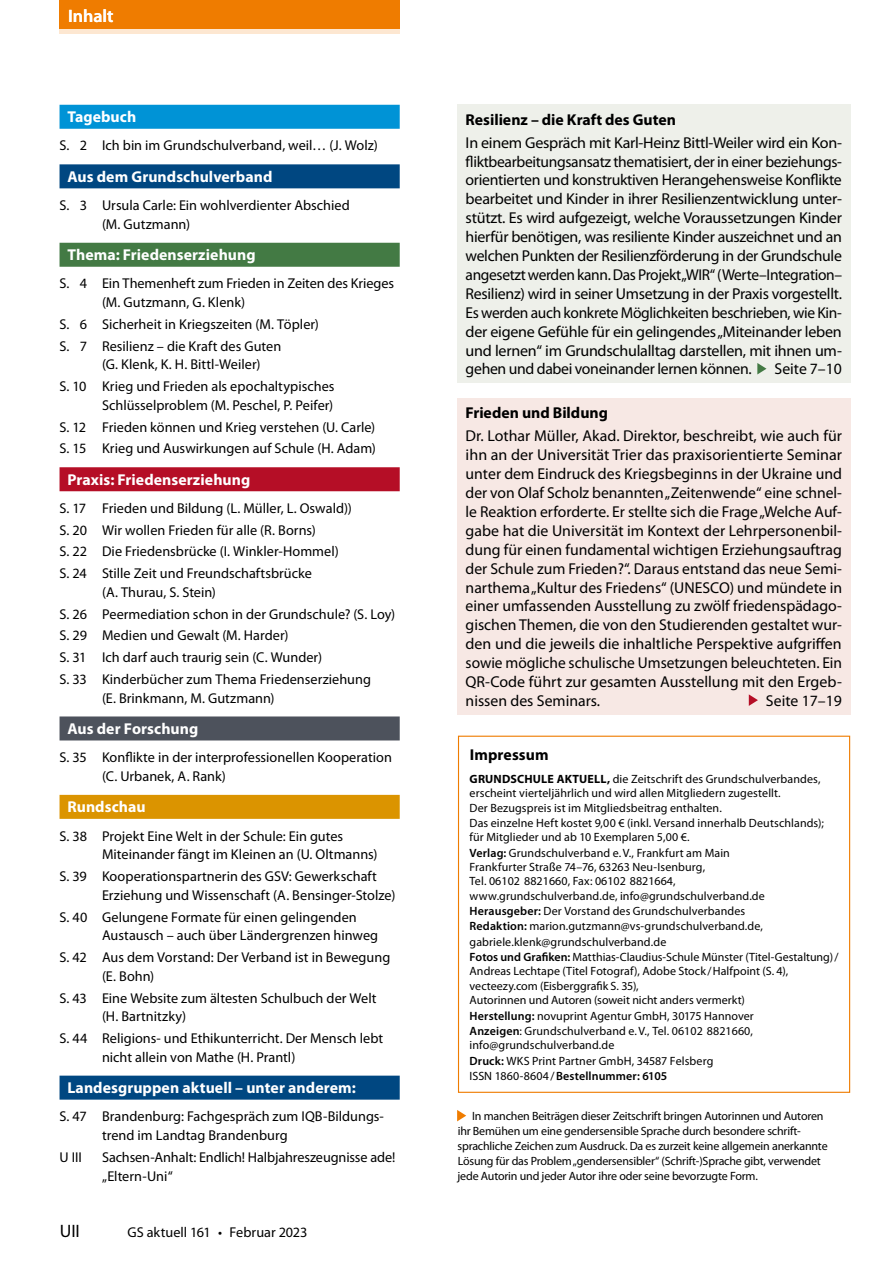
<style>
.page{position:relative;width:893px;height:1263px;background:#fff}
.page>*{position:absolute;margin:0;border:0;box-sizing:border-box;transform-origin:0 0}
.t1{font:600 18px "Myriad Pro";color:#fff}
.t2{font:18px "Myriad Pro";color:#000}
.Box_Text_Inhaltskäst{font:15.75px/18.9px "Myriad Pro";letter-spacing:-.005em;color:#000;text-align:justify}
.Inhalt-Überschrift{font:700 15.75px "Myriad Pro";letter-spacing:.005em;color:#fff}
.Box_Überschrift_Inha{font:700 15.75px "Myriad Pro";color:#000}
.Inhaltsverzeichnis{font:14.25px/18.8px "Myriad Pro";color:#000}
.b3-Bildunterschrift{font:12px/14.4px "Myriad Pro";letter-spacing:.005em;color:#000}
.Box_Text_schwarz_8_1{font:12px/15px "Myriad Pro";letter-spacing:-.015em;color:#000}
.b3-Bildunterschrift-2{font:600 12px "Myriad Pro";letter-spacing:.01em;color:#000}
.s1{font-weight:700}
.s2{font-weight:600}
.s3{font-weight:400}
</style>
<div class="page">
<div style="left:60px;top:0;width:340px;height:33px;background:#ef7c00"></div>
<hr style="left:60px;top:30px;width:340px;height:4px;background:#fde7d1">
<div style="left:60px;top:105px;width:340px;height:24px;background:#0093d6"></div>
<div style="left:60px;top:164px;width:340px;height:24px;background:#004781"></div>
<div style="left:60px;top:243px;width:340px;height:24px;background:#437a44"></div>
<div style="left:60px;top:467px;width:340px;height:24px;background:#b50e26"></div>
<div style="left:60px;top:716px;width:340px;height:24px;background:#4d525c"></div>
<div style="left:60px;top:795px;width:340px;height:24px;background:#db9400"></div>
<div style="left:60px;top:1076px;width:340px;height:24px;background:#004781"></div>
<svg style="left:457px;top:1110px;width:9px;height:11px"></svg>
<div style="left:457px;top:104px;width:393px;height:279px;background:#eef0ea"></div>
<svg style="left:757px;top:363px;width:9px;height:11px"></svg>
<div style="left:457px;top:398px;width:393px;height:316px;background:#f7e8e4"></div>
<svg style="left:749px;top:694px;width:9px;height:12px"></svg>
<div style="left:458px;top:736px;width:392px;height:357px;border:1px solid #ef7c00"></div>
<p class="t1" style="left:68px;top:4px;width:47px">Inhalt</p>
<p class="Inhalt-Überschrift" style="left:67px;top:107px;width:70px">Tagebuch</p>
<p class="Inhaltsverzeichnis" style="left:60px;top:136px;width:320px">S. 2 Ich bin im Grundschulverband, weil… (J. Wolz)</p>
<p class="Inhalt-Überschrift" style="left:67px;top:166px;width:207px">Aus dem Grundschulverband</p>
<p class="Inhaltsverzeichnis" style="left:102px;top:196px;width:249px;text-indent:-43px">S. 3 Ursula Carle: Ein wohlverdienter Abschied (M. Gutzmann)</p>
<p class="Inhalt-Überschrift" style="left:67px;top:245px;width:190px">Thema: Friedenserziehung</p>
<p class="Inhaltsverzeichnis" style="left:102px;top:274px;width:294px;text-indent:-43px">S. 4 Ein Themenheft zum Frieden in Zeiten des Krieges (M. Gutzmann, G. Klenk)</p>
<p class="Inhaltsverzeichnis" style="left:60px;top:315px;width:261px">S. 6 Sicherheit in Kriegszeiten (M. Töpler)</p>
<p class="Inhaltsverzeichnis" style="left:102px;top:336px;width:181px;text-indent:-43px">S. 7 Resilienz – die Kraft des Guten (G. Klenk, K. H. Bittl-Weiler)</p>
<p class="Inhaltsverzeichnis" style="left:60px;top:377px;width:276px;text-align:right">S. 10 Krieg und Frieden als epochaltypisches<br>Schlüsselproblem (M. Peschel, P. Peifer)</p>
<p class="Inhaltsverzeichnis" style="left:60px;top:417px;width:317px">S. 12 Frieden können und Krieg verstehen (U. Carle)</p>
<p class="Inhaltsverzeichnis" style="left:60px;top:439px;width:318px">S. 15 Krieg und Auswirkungen auf Schule (H. Adam)</p>
<p class="Inhalt-Überschrift" style="left:67px;top:469px;width:184px">Praxis: Friedenserziehung</p>
<p class="Inhaltsverzeichnis" style="left:60px;top:499px;width:294px">S. 17 Frieden und Bildung (L. Müller, L. Oswald))</p>
<p class="Inhaltsverzeichnis" style="left:60px;top:520px;width:258px">S. 20 Wir wollen Frieden für alle (R. Borns)</p>
<p class="Inhaltsverzeichnis" style="left:60px;top:542px;width:281px">S. 22 Die Friedensbrücke (I. Winkler-Hommel)</p>
<p class="Inhaltsverzeichnis" style="left:102px;top:564px;width:211px;text-indent:-43px">S. 24 Stille Zeit und Freundschaftsbrücke (A. Thurau, S. Stein)</p>
<p class="Inhaltsverzeichnis" style="left:60px;top:604px;width:337px">S. 26 Peermediation schon in der Grundschule? (S. Loy)</p>
<p class="Inhaltsverzeichnis" style="left:60px;top:626px;width:230px">S. 29 Medien und Gewalt (M. Harder)</p>
<p class="Inhaltsverzeichnis" style="left:60px;top:648px;width:264px">S. 31 Ich darf auch traurig sein (C. Wunder)</p>
<p class="Inhaltsverzeichnis" style="left:102px;top:669px;width:270px;text-indent:-43px">S. 33 Kinderbücher zum Thema Friedenserziehung (E. Brinkmann, M. Gutzmann)</p>
<p class="Inhalt-Überschrift" style="left:67px;top:718px;width:132px">Aus der Forschung</p>
<p class="Inhaltsverzeichnis" style="left:102px;top:748px;width:291px;text-indent:-43px">S. 35 Konflikte in der interprofessionellen Kooperation (C. Urbanek, A. Rank)</p>
<p class="Inhalt-Überschrift" style="left:67px;top:797px;width:80px">Rundschau</p>
<p class="Inhaltsverzeichnis" style="left:102px;top:826px;width:277px;text-indent:-43px">S. 38 Projekt Eine Welt in der Schule: Ein gutes<br>Miteinander fängt im Kleinen an (U. Oltmanns)</p>
<p class="Inhaltsverzeichnis" style="left:102px;top:867px;width:295px;text-indent:-43px">S. 39 Kooperationspartnerin des GSV: Gewerkschaft<br>Erziehung und Wissenschaft (A. Bensinger-Stolze)</p>
<p class="Inhaltsverzeichnis" style="left:102px;top:907px;width:278px;text-indent:-43px">S. 40 Gelungene Formate für einen gelingenden<br>Austausch – auch über Ländergrenzen hinweg</p>
<p class="Inhaltsverzeichnis" style="left:102px;top:948px;width:290px;text-indent:-43px">S. 42 Aus dem Vorstand: Der Verband ist in Bewegung (E. Bohn)</p>
<p class="Inhaltsverzeichnis" style="left:102px;top:988px;width:276px;text-indent:-43px">S. 43 Eine Website zum ältesten Schulbuch der Welt (H. Bartnitzky)</p>
<p class="Inhaltsverzeichnis" style="left:102px;top:1028px;width:283px;text-indent:-43px">S. 44 Religions- und Ethikunterricht. Der Mensch lebt nicht allein von Mathe (H. Prantl)</p>
<p class="Inhalt-Überschrift" style="left:67px;top:1078px;width:290px">Landesgruppen aktuell – unter anderem:</p>
<p class="Inhaltsverzeichnis" style="left:102px;top:1107px;width:283px;text-indent:-43px">S. 47 Brandenburg: Fachgespräch zum IQB-Bildungs&shy;trend im Landtag Brandenburg</p>
<p class="Inhaltsverzeichnis" style="left:60px;top:1147px;width:24px">U III</p>
<p class="Inhaltsverzeichnis" style="left:102px;top:1147px;width:295px">Sachsen-Anhalt: Endlich! Halbjahreszeugnisse ade! „Eltern-Uni“</p>
<p class="t2" style="left:60px;top:1220px;width:21px">UII</p>
<p class="Inhaltsverzeichnis" style="left:128px;top:1222px;width:181px">GS aktuell 161 • Februar 2023</p>
<p class="Box_Überschrift_Inha" style="left:466px;top:109px;width:212px">Resilienz – die Kraft des Guten</p>
<p class="Box_Text_Inhaltskäst" style="left:466px;top:133px;width:378px">In einem Gespräch mit Karl-Heinz Bittl-Weiler wird ein Kon&shy;fliktbearbeitungsansatz thematisiert, der in einer beziehungs&shy;orientierten und konstruktiven Herangehensweise Konflikte bearbeitet und Kinder in ihrer Resilienzentwicklung unter&shy;stützt. Es wird aufgezeigt, welche Voraussetzungen Kinder hierfür benötigen, was resiliente Kinder auszeichnet und an welchen Punkten der Resilienzförderung in der Grundschule angesetzt werden kann. Das Projekt „WIR“ (Werte–Integration– Resilienz) wird in seiner Umsetzung in der Praxis vorgestellt.<br>Es werden auch konkrete Möglichkeiten beschrieben, wie Kin&shy;der eigene Gefühle für ein gelingendes „Miteinander leben und lernen“ im Grundschulalltag darstellen, mit ihnen um&shy;gehen und dabei voneinander lernen können.</p>
<p class="Box_Text_Inhaltskäst" style="left:774px;top:359px;width:69px">Seite 7–10</p>
<p class="Box_Überschrift_Inha" style="left:466px;top:402px;width:144px">Frieden und Bildung</p>
<p class="Box_Text_Inhaltskäst" style="left:466px;top:426px;width:378px">Dr. Lothar Müller, Akad. Direktor, beschreibt, wie auch für ihn an der Universität Trier das praxisorientierte Seminar unter dem Eindruck des Kriegsbeginns in der Ukraine und der von Olaf Scholz benannten „Zeitenwende“ eine schnel&shy;le Reaktion erforderte. Er stellte sich die Frage „Welche Auf&shy;gabe hat die Universität im Kontext der Lehrpersonenbil&shy;dung für einen fundamental wichtigen Erziehungsauftrag der Schule zum Frieden?“. Daraus entstand das neue Semi&shy;narthema „Kultur des Friedens“ (UNESCO) und mündete in einer umfassenden Ausstellung zu zwölf friedenspädago&shy;gischen Themen, die von den Studierenden gestaltet wur&shy;den und die jeweils die inhaltliche Perspektive aufgriffen sowie mögliche schulische Umsetzungen beleuchteten. Ein QR-Code führt zur gesamten Ausstellung mit den Ergeb&shy;nissen des Seminars.</p>
<p class="Box_Text_Inhaltskäst" style="left:766px;top:691px;width:77px">Seite 17–19</p>
<p class="Box_Überschrift_Inha" style="left:470px;top:744px;width:80px">Impressum</p>
<p class="b3-Bildunterschrift" style="left:470px;top:771px;width:353px"><span class="s1">GRUNDSCHULE AKTUELL,</span> die Zeitschrift des Grundschulverbandes, erscheint vierteljährlich und wird allen Mitgliedern zugestellt.</p>
<p class="b3-Bildunterschrift" style="left:470px;top:801px;width:356px">Der Bezugspreis ist im Mitgliedsbeitrag enthalten.<br>Das einzelne Heft kostet 9,00 € (inkl. Versand innerhalb Deutschlands); für Mitglieder und ab 10 Exemplaren 5,00 €.</p>
<p class="b3-Bildunterschrift" style="left:470px;top:845px;width:297px"><span class="s2">Verlag:</span> Grundschulverband e.V., Frankfurt am Main Frankfurter Straße 74–76, 63263 Neu-Isenburg,<br>Tel. 06102 8821660, Fax: 06102 8821664, www.grundschulverband.de, info@grundschulverband.de</p>
<p class="b3-Bildunterschrift" style="left:470px;top:904px;width:277px"><span class="s2">Herausgeber:</span> Der Vorstand des Grundschulverbandes</p>
<p class="b3-Bildunterschrift" style="left:470px;top:919px;width:295px"><span class="s2">Redaktion:</span> marion.gutzmann@vs-grundschulverband.de,</p>
<p class="b3-Bildunterschrift" style="left:470px;top:934px;width:198px">gabriele.klenk@grundschulverband.de</p>
<p class="b3-Bildunterschrift" style="left:470px;top:949px;width:370px"><span class="s2">Fotos und Grafiken:</span> Matthias-Claudius-Schule Münster (Titel-Gestaltung)/ Andreas Lechtape (Titel Fotograf), Adobe Stock/Halfpoint (S. 4), vecteezy.com (Eisberggrafik S. 35),<br>Autorinnen und Autoren (soweit nicht anders vermerkt)<br><span class="s2">Herstellung:</span> novuprint Agentur GmbH, 30175 Hannover<br><span class="s2">Anzeigen</span>: Grundschulverband e.V., Tel. 06102 8821660, info@grundschulverband.de</p>
<p class="b3-Bildunterschrift" style="left:470px;top:1053px;width:245px"><span class="s2">Druck:</span> WKS Print Partner GmbH, 34587 Felsberg</p>
<p class="b3-Bildunterschrift-2" style="left:470px;top:1068px;width:199px"><span class="s3">ISSN 1860-8604/</span>Bestellnummer: 6105</p>
<p class="Box_Text_schwarz_8_1" style="left:457px;top:1109px;width:372px;text-indent:15px">In manchen Beiträgen dieser Zeitschrift bringen Autorinnen und Autoren ihr Bemühen um eine gendersensible Sprache durch besondere schrift&shy;sprachliche Zeichen zum Ausdruck. Da es zurzeit keine allgemein anerkannte Lösung für das Problem „gendersensibler“ (Schrift-)Sprache gibt, verwendet jede Autorin und jeder Autor ihre oder seine bevorzugte Form.</p>
</div>
